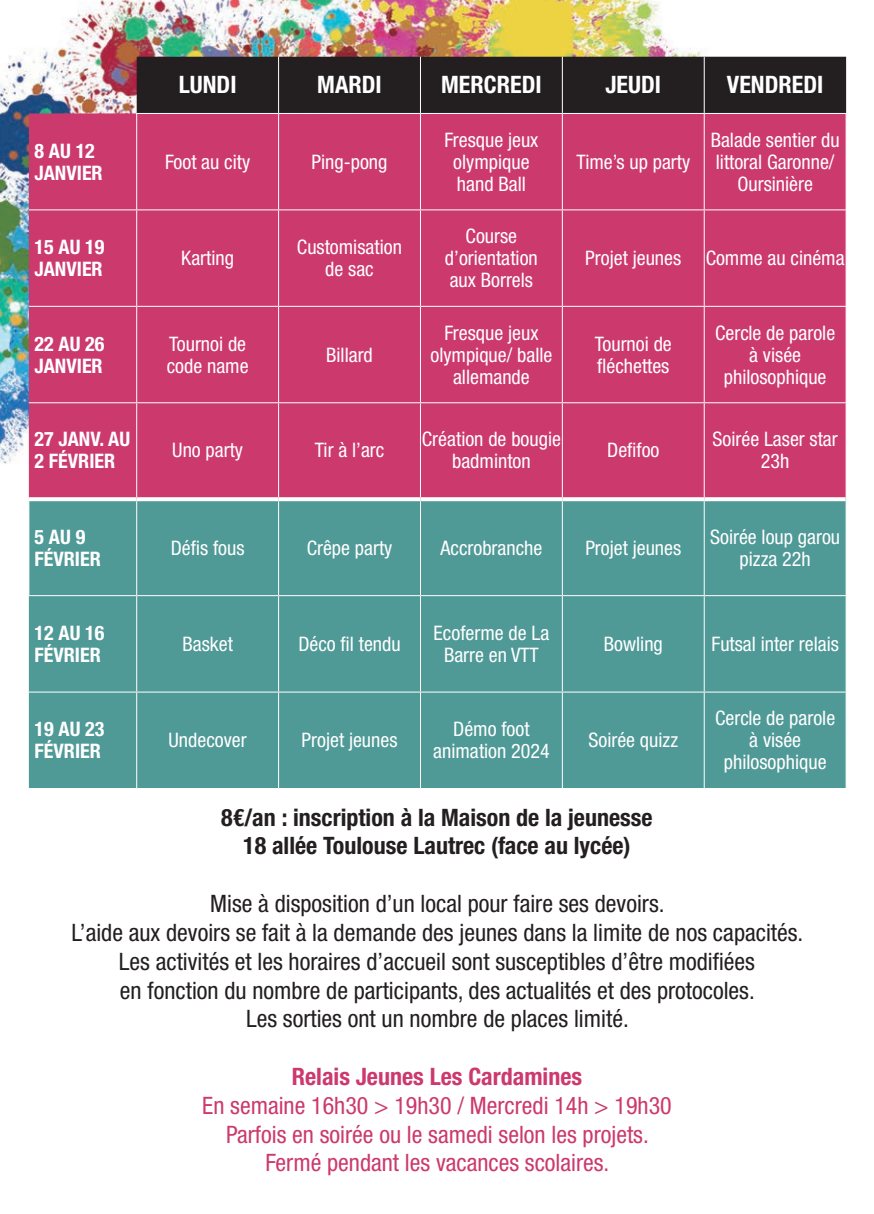
<style>
.page{position:relative;width:874px;height:1214px;background:#fff}
.page>*{position:absolute;margin:0;border:0;box-sizing:border-box;transform-origin:0 0}
.t1{font:condensed 24px/28.8px "Helvetica Neue LT Std";color:#231f20;text-align:center}
.t2{font:condensed 24px/28.8px "Helvetica Neue LT Std";color:#cc396d;text-align:center}
.t3{font:700 condensed 24px/28.8px "Helvetica Neue LT Std";color:#231f20;text-align:center}
.t4{font:700 condensed 24px "Helvetica Neue LT Std";color:#fff}
.t5{font:700 condensed 24px "Helvetica Neue LT Std";color:#cc396d}
.t6{font:condensed 20px/22px "Helvetica Neue LT Std";color:#fff;text-align:center}
.t7{font:700 condensed 20px/22px "Helvetica Neue LT Std";color:#fff}
</style>
<div class="page">
<img style="left:0;top:0;width:765px;height:616px">
<div style="left:137px;top:57px;width:708px;height:56px;background:#231f20"></div>
<div style="left:29px;top:113px;width:816px;height:384px;background:#cc396d"></div>
<div style="left:29px;top:501px;width:816px;height:287px;background:#4f9997"></div>
<hr style="left:278px;top:57px;width:1px;height:56px;background:#fff">
<hr style="left:420px;top:57px;width:1px;height:56px;background:#fff">
<hr style="left:561px;top:57px;width:1px;height:56px;background:#fff">
<hr style="left:703px;top:57px;width:1px;height:56px;background:#fff">
<hr style="left:136px;top:113px;width:142px;height:1px;background:#fff">
<hr style="left:136px;top:114px;width:1px;height:95px;background:#fff">
<hr style="left:137px;top:209px;width:141px;height:1px;background:#fff">
<hr style="left:136px;top:210px;width:1px;height:96px;background:#fff">
<hr style="left:137px;top:306px;width:141px;height:1px;background:#fff">
<hr style="left:136px;top:307px;width:1px;height:95px;background:#fff">
<hr style="left:137px;top:402px;width:141px;height:1px;background:#fff">
<hr style="left:136px;top:403px;width:1px;height:94px;background:#fff">
<hr style="left:278px;top:113px;width:142px;height:1px;background:#fff">
<hr style="left:278px;top:114px;width:1px;height:95px;background:#fff">
<hr style="left:278px;top:209px;width:142px;height:1px;background:#fff">
<hr style="left:278px;top:210px;width:1px;height:96px;background:#fff">
<hr style="left:278px;top:306px;width:142px;height:1px;background:#fff">
<hr style="left:278px;top:307px;width:1px;height:95px;background:#fff">
<hr style="left:278px;top:402px;width:142px;height:1px;background:#fff">
<hr style="left:278px;top:403px;width:1px;height:94px;background:#fff">
<hr style="left:420px;top:113px;width:142px;height:1px;background:#fff">
<hr style="left:420px;top:114px;width:1px;height:95px;background:#fff">
<hr style="left:420px;top:209px;width:142px;height:1px;background:#fff">
<hr style="left:420px;top:210px;width:1px;height:96px;background:#fff">
<hr style="left:420px;top:306px;width:142px;height:1px;background:#fff">
<hr style="left:420px;top:307px;width:1px;height:95px;background:#fff">
<hr style="left:420px;top:402px;width:142px;height:1px;background:#fff">
<hr style="left:420px;top:403px;width:1px;height:94px;background:#fff">
<hr style="left:420px;top:501px;width:1px;height:94px;background:#fff">
<hr style="left:562px;top:113px;width:141px;height:1px;background:#fff">
<hr style="left:561px;top:114px;width:1px;height:95px;background:#fff">
<hr style="left:562px;top:209px;width:141px;height:1px;background:#fff">
<hr style="left:561px;top:210px;width:1px;height:96px;background:#fff">
<hr style="left:562px;top:306px;width:141px;height:1px;background:#fff">
<hr style="left:561px;top:307px;width:1px;height:95px;background:#fff">
<hr style="left:562px;top:402px;width:141px;height:1px;background:#fff">
<hr style="left:561px;top:403px;width:1px;height:94px;background:#fff">
<hr style="left:561px;top:501px;width:1px;height:94px;background:#fff">
<hr style="left:703px;top:113px;width:143px;height:1px;background:#fff">
<hr style="left:703px;top:114px;width:1px;height:95px;background:#fff">
<hr style="left:703px;top:209px;width:143px;height:1px;background:#fff">
<hr style="left:703px;top:210px;width:1px;height:96px;background:#fff">
<hr style="left:703px;top:306px;width:143px;height:1px;background:#fff">
<hr style="left:703px;top:307px;width:1px;height:95px;background:#fff">
<hr style="left:703px;top:402px;width:143px;height:1px;background:#fff">
<hr style="left:703px;top:403px;width:1px;height:94px;background:#fff">
<hr style="left:703px;top:501px;width:1px;height:94px;background:#fff">
<svg style="left:278px;top:497px;width:142px;height:4px"></svg>
<svg style="left:420px;top:497px;width:142px;height:4px"></svg>
<svg style="left:562px;top:497px;width:141px;height:4px"></svg>
<svg style="left:703px;top:497px;width:142px;height:4px"></svg>
<hr style="left:28px;top:501px;width:1px;height:94px;background:#fff">
<hr style="left:136px;top:501px;width:1px;height:94px;background:#fff">
<hr style="left:278px;top:501px;width:1px;height:94px;background:#fff">
<svg style="left:28px;top:497px;width:109px;height:4px"></svg>
<svg style="left:137px;top:497px;width:141px;height:4px"></svg>
<hr style="left:29px;top:209px;width:108px;height:1px;background:#fff">
<hr style="left:29px;top:306px;width:108px;height:1px;background:#fff">
<hr style="left:29px;top:402px;width:108px;height:1px;background:#fff">
<hr style="left:28px;top:595px;width:109px;height:1px;background:#fff">
<hr style="left:137px;top:595px;width:141px;height:1px;background:#fff">
<hr style="left:136px;top:596px;width:1px;height:95px;background:#fff">
<hr style="left:278px;top:595px;width:142px;height:1px;background:#fff">
<hr style="left:278px;top:596px;width:1px;height:95px;background:#fff">
<hr style="left:420px;top:595px;width:142px;height:1px;background:#fff">
<hr style="left:420px;top:596px;width:1px;height:95px;background:#fff">
<hr style="left:562px;top:595px;width:141px;height:1px;background:#fff">
<hr style="left:561px;top:596px;width:1px;height:95px;background:#fff">
<hr style="left:703px;top:595px;width:143px;height:1px;background:#fff">
<hr style="left:703px;top:596px;width:1px;height:95px;background:#fff">
<hr style="left:29px;top:691px;width:108px;height:1px;background:#fff">
<hr style="left:137px;top:691px;width:141px;height:1px;background:#fff">
<hr style="left:136px;top:692px;width:1px;height:96px;background:#fff">
<hr style="left:278px;top:691px;width:142px;height:1px;background:#fff">
<hr style="left:278px;top:692px;width:1px;height:96px;background:#fff">
<hr style="left:420px;top:691px;width:142px;height:1px;background:#fff">
<hr style="left:420px;top:692px;width:1px;height:96px;background:#fff">
<hr style="left:562px;top:691px;width:141px;height:1px;background:#fff">
<hr style="left:561px;top:692px;width:1px;height:96px;background:#fff">
<hr style="left:703px;top:691px;width:143px;height:1px;background:#fff">
<hr style="left:703px;top:692px;width:1px;height:96px;background:#fff">
<p class="t4" style="left:179px;top:70px;width:59px">LUNDI</p>
<p class="t4" style="left:317px;top:70px;width:66px">MARDI</p>
<p class="t4" style="left:441px;top:70px;width:102px">MERCREDI</p>
<p class="t4" style="left:605px;top:70px;width:57px">JEUDI</p>
<p class="t4" style="left:726px;top:70px;width:98px">VENDREDI</p>
<p class="t7" style="left:35px;top:139px;width:70px">8 AU 12<br>JANVIER</p>
<p class="t6" style="left:165px;top:151px;width:87px">Foot au city</p>
<p class="t6" style="left:311px;top:151px;width:77px">Ping-pong</p>
<p class="t6" style="left:444px;top:129px;width:95px">Fresque jeux olympique hand Ball</p>
<p class="t7" style="left:35px;top:236px;width:71px">15 AU 19<br>JANVIER</p>
<p class="t6" style="left:181px;top:247px;width:54px">Karting</p>
<p class="t6" style="left:297px;top:236px;width:106px">Customisation de sac</p>
<p class="t6" style="left:445px;top:225px;width:94px">Course d’orientation aux Borrels</p>
<p class="t6" style="left:576px;top:151px;width:115px">Time’s up party</p>
<p class="t6" style="left:710px;top:129px;width:130px">Balade sentier du littoral Garonne/<br>Oursinière</p>
<p class="t6" style="left:585px;top:247px;width:261px">Projet jeunes Comme au cinéma</p>
<p class="t7" style="left:35px;top:332px;width:71px">22 AU 26<br>JANVIER</p>
<p class="t6" style="left:167px;top:332px;width:83px;text-align:left">Tournoi de code name</p>
<p class="t6" style="left:326px;top:343px;width:48px">Billard</p>
<p class="t6" style="left:430px;top:321px;width:123px">Fresque jeux olympique/ balle allemande</p>
<p class="t6" style="left:594px;top:332px;width:78px;text-align:left">Tournoi de fléchettes</p>
<p class="t6" style="left:714px;top:321px;width:121px">Cercle de parole à visée philosophique</p>
<p class="t7" style="left:35px;top:428px;width:97px">27 JANV. AU<br>2 FÉVRIER</p>
<p class="t6" style="left:172px;top:439px;width:72px">Uno party</p>
<p class="t6" style="left:314px;top:439px;width:71px">Tir à l’arc</p>
<p class="t6" style="left:421px;top:428px;width:141px">Création de bougie badminton</p>
<p class="t6" style="left:607px;top:439px;width:54px">Defifoo</p>
<p class="t6" style="left:712px;top:428px;width:127px">Soirée Laser star<br>23h</p>
<p class="t7" style="left:35px;top:526px;width:68px">5 AU 9<br>FÉVRIER</p>
<p class="t6" style="left:171px;top:537px;width:75px">Défis fous</p>
<p class="t6" style="left:306px;top:537px;width:87px">Crêpe party</p>
<p class="t6" style="left:440px;top:537px;width:103px">Accrobranche</p>
<p class="t6" style="left:585px;top:537px;width:97px">Projet jeunes</p>
<p class="t6" style="left:709px;top:526px;width:131px">Soirée loup garou pizza 22h</p>
<p class="t7" style="left:35px;top:621px;width:71px">12 AU 16<br>FÉVRIER</p>
<p class="t6" style="left:182px;top:632px;width:52px">Basket</p>
<p class="t6" style="left:298px;top:632px;width:104px">Déco fil tendu</p>
<p class="t6" style="left:433px;top:621px;width:117px">Ecoferme de La<br>Barre en VTT</p>
<p class="t6" style="left:603px;top:632px;width:61px">Bowling</p>
<p class="t6" style="left:711px;top:632px;width:129px">Futsal inter relais</p>
<p class="t7" style="left:35px;top:718px;width:71px">19 AU 23<br>FÉVRIER</p>
<p class="t6" style="left:168px;top:729px;width:80px">Undecover</p>
<p class="t6" style="left:301px;top:729px;width:97px">Projet jeunes</p>
<p class="t6" style="left:433px;top:718px;width:118px">Démo foot animation 2024</p>
<p class="t6" style="left:588px;top:729px;width:91px">Soirée quizz</p>
<p class="t6" style="left:714px;top:707px;width:121px">Cercle de parole à visée philosophique</p>
<p class="t3" style="left:221px;top:802px;width:432px">8€/an : inscription à la Maison de la jeunesse<br>18 allée Toulouse Lautrec (face au lycée)</p>
<p class="t1" style="left:71px;top:888px;width:733px">Mise à disposition d’un local pour faire ses devoirs.<br>L’aide aux devoirs se fait à la demande des jeunes dans la limite de nos capacités.<br>Les activités et les horaires d’accueil sont susceptibles d’être modifiées<br>en fonction du nombre de participants, des actualités et des protocoles.<br>Les sorties ont un nombre de places limité.</p>
<p class="t5" style="left:292px;top:1061px;width:292px">Relais Jeunes Les Cardamines</p>
<p class="t2" style="left:202px;top:1090px;width:470px">En semaine 16h30 &gt; 19h30 / Mercredi 14h &gt; 19h30<br>Parfois en soirée ou le samedi selon les projets.<br>Fermé pendant les vacances scolaires.</p>
</div>
